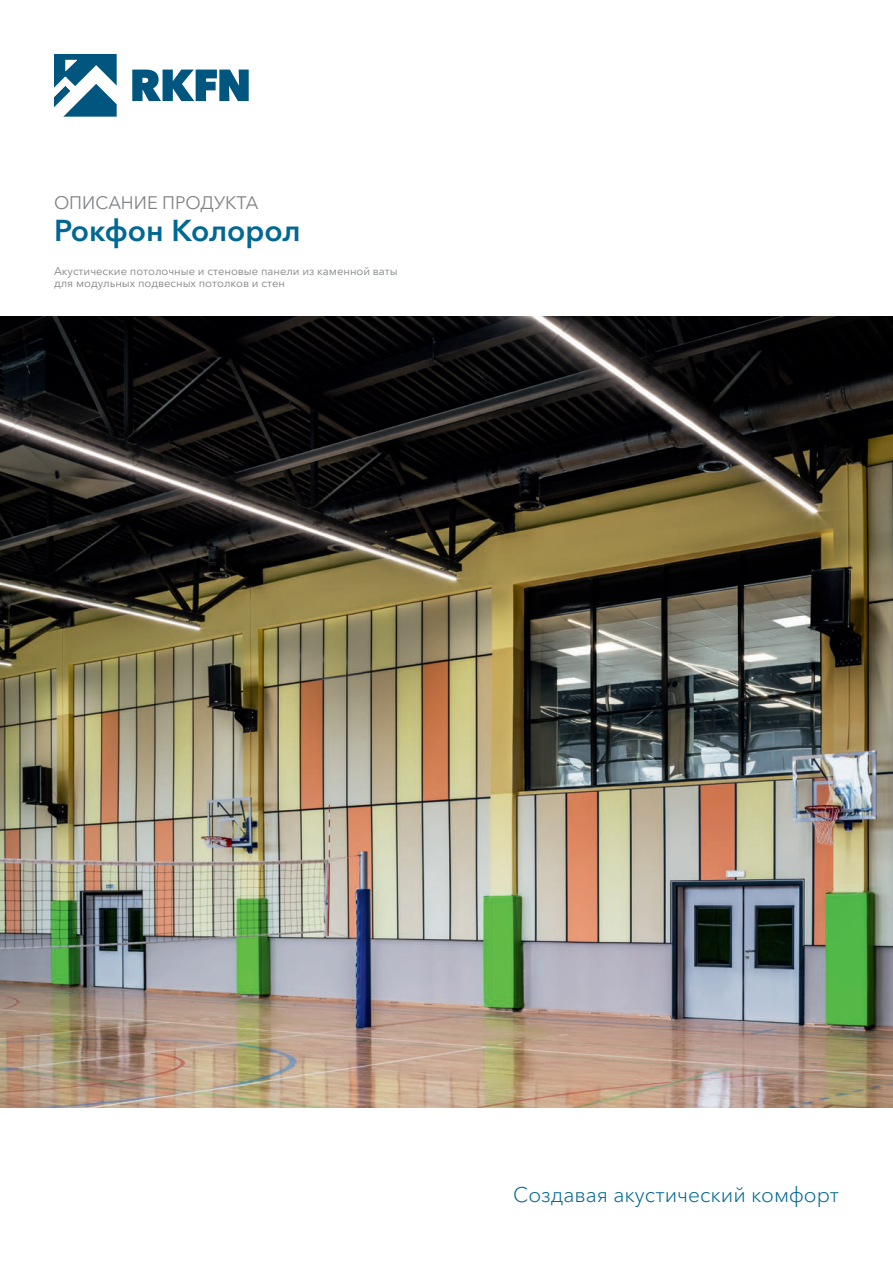
<style>
.page{position:relative;width:893px;height:1263px;background:#fff}
.page>*{position:absolute;margin:0;border:0;box-sizing:border-box;transform-origin:0 0}
.t1{font:600 30px "Avenir Next Cyr";color:#006893}
.t2{font:300 21px "Avenir Next Cyr";color:#006893}
.t3{font:18px "Avenir Next Cyr";color:#808385}
.t4{font:11.25px/12px "Avenir Next Cyr";color:#808385}
</style>
<div class="page">
<img style="left:0;top:317px;width:893px;height:791px">
<svg style="left:54px;top:54px;width:63px;height:63px"></svg>
<svg style="left:132px;top:70px;width:117px;height:31px"></svg>
<h3 class="t3" style="left:54px;top:192px;width:206px">ОПИСАНИЕ ПРОДУКТА</h3>
<h1 class="t1" style="left:54px;top:212px;width:248px">Рокфон Колорол</h1>
<p class="t4" style="left:54px;top:265px;width:345px">Акустические потолочные и стеновые панели из каменной ваты для модульных подвесных потолков и стен</p>
<h2 class="t2" style="left:513px;top:1182px;width:327px">Создавая акустический комфорт</h2>
</div>
